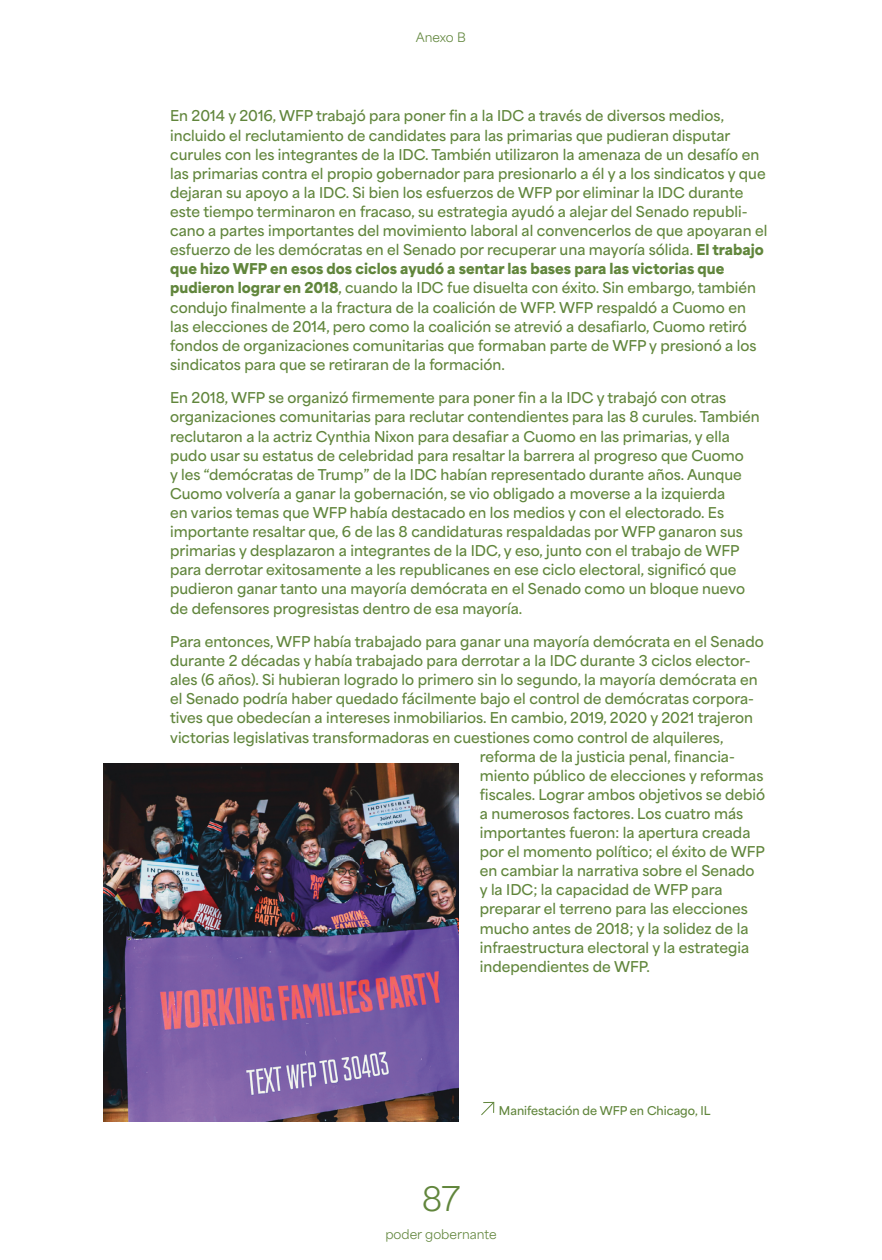
<style>
.page{position:relative;width:882px;height:1260px;background:#fff}
.page>*{position:absolute;margin:0;border:0;box-sizing:border-box;transform-origin:0 0}
.t1{font:31.5px "Area Normal";color:#61863c}
.t2{font:600 14px/19.1px "Area Normal";color:#61863c}
.t3{font:12.25px "Area Normal";color:#61863c}
.t4{font:600 11.38px "Area Normal";color:#61863c}
.s1{font-weight:900}
</style>
<div class="page">
<img style="left:103px;top:763px;width:356px;height:358px">
<svg style="left:481px;top:1102px;width:13px;height:14px"></svg>
<p class="t3" style="left:416px;top:26px;width:52px">Anexo B</p>
<p class="t2" style="left:170px;top:105px;width:599px">En 2014 y 2016, WFP trabajó para poner fin a la IDC a través de diversos medios, incluido el reclutamiento de candidates para las primarias que pudieran disputar curules con les integrantes de la IDC. También utilizaron la amenaza de un desafío en las primarias contra el propio gobernador para presionarlo a él y a los sindicatos y que dejaran su apoyo a la IDC. Si bien los esfuerzos de WFP por eliminar la IDC durante este tiempo terminaron en fracaso, su estrategia ayudó a alejar del Senado republi&shy;cano a partes importantes del movimiento laboral al convencerlos de que apoyaran el esfuerzo de les demócratas en el Senado por recuperar una mayoría sólida. <span class="s1">El trabajo que hizo WFP en esos dos ciclos ayudó a sentar las bases para las victorias que pudieron lograr en 2018</span>, cuando la IDC fue disuelta con éxito. Sin embargo, también condujo finalmente a la fractura de la coalición de WFP. WFP respaldó a Cuomo en las elecciones de 2014, pero como la coalición se atrevió a desafiarlo, Cuomo retiró fondos de organizaciones comunitarias que formaban parte de WFP y presionó a los sindicatos para que se retiraran de la formación.</p>
<p class="t2" style="left:170px;top:387px;width:591px">En 2018, WFP se organizó firmemente para poner fin a la IDC y trabajó con otras organizaciones comunitarias para reclutar contendientes para las 8 curules. También reclutaron a la actriz Cynthia Nixon para desafiar a Cuomo en las primarias, y ella pudo usar su estatus de celebridad para resaltar la barrera al progreso que Cuomo<br>y les “demócratas de Trump” de la IDC habían representado durante años. Aunque Cuomo volvería a ganar la gobernación, se vio obligado a moverse a la izquierda<br>en varios temas que WFP había destacado en los medios y con el electorado. Es importante resaltar que, 6 de las 8 candidaturas respaldadas por WFP ganaron sus primarias y desplazaron a integrantes de la IDC, y eso, junto con el trabajo de WFP para derrotar exitosamente a les republicanes en ese ciclo electoral, significó que pudieron ganar tanto una mayoría demócrata en el Senado como un bloque nuevo de defensores progresistas dentro de esa mayoría.</p>
<p class="t2" style="left:170px;top:630px;width:595px">Para entonces, WFP había trabajado para ganar una mayoría demócrata en el Senado durante 2 décadas y había trabajado para derrotar a la IDC durante 3 ciclos elector&shy;ales (6 años). Si hubieran logrado lo primero sin lo segundo, la mayoría demócrata en el Senado podría haber quedado fácilmente bajo el control de demócratas corpora&shy;tives que obedecían a intereses inmobiliarios. En cambio, 2019, 2020 y 2021 trajeron victorias legislativas transformadoras en cuestiones como control de alquileres,</p>
<p class="t2" style="left:480px;top:745px;width:287px">reforma de la justicia penal, financia&shy;miento público de elecciones y reformas fiscales. Lograr ambos objetivos se debió a numerosos factores. Los cuatro más importantes fueron: la apertura creada por el momento político; el éxito de WFP en cambiar la narrativa sobre el Senado y la IDC; la capacidad de WFP para preparar el terreno para las elecciones mucho antes de 2018; y la solidez de la infraestructura electoral y la estrategia independientes de WFP.</p>
<p class="t4" style="left:499px;top:1101px;width:213px">Manifestación de WFP en Chicago, IL</p>
<h1 class="t1" style="left:422px;top:1171px;width:40px">87</h1>
<p class="t3" style="left:385px;top:1223px;width:113px">poder gobernante</p>
</div>
